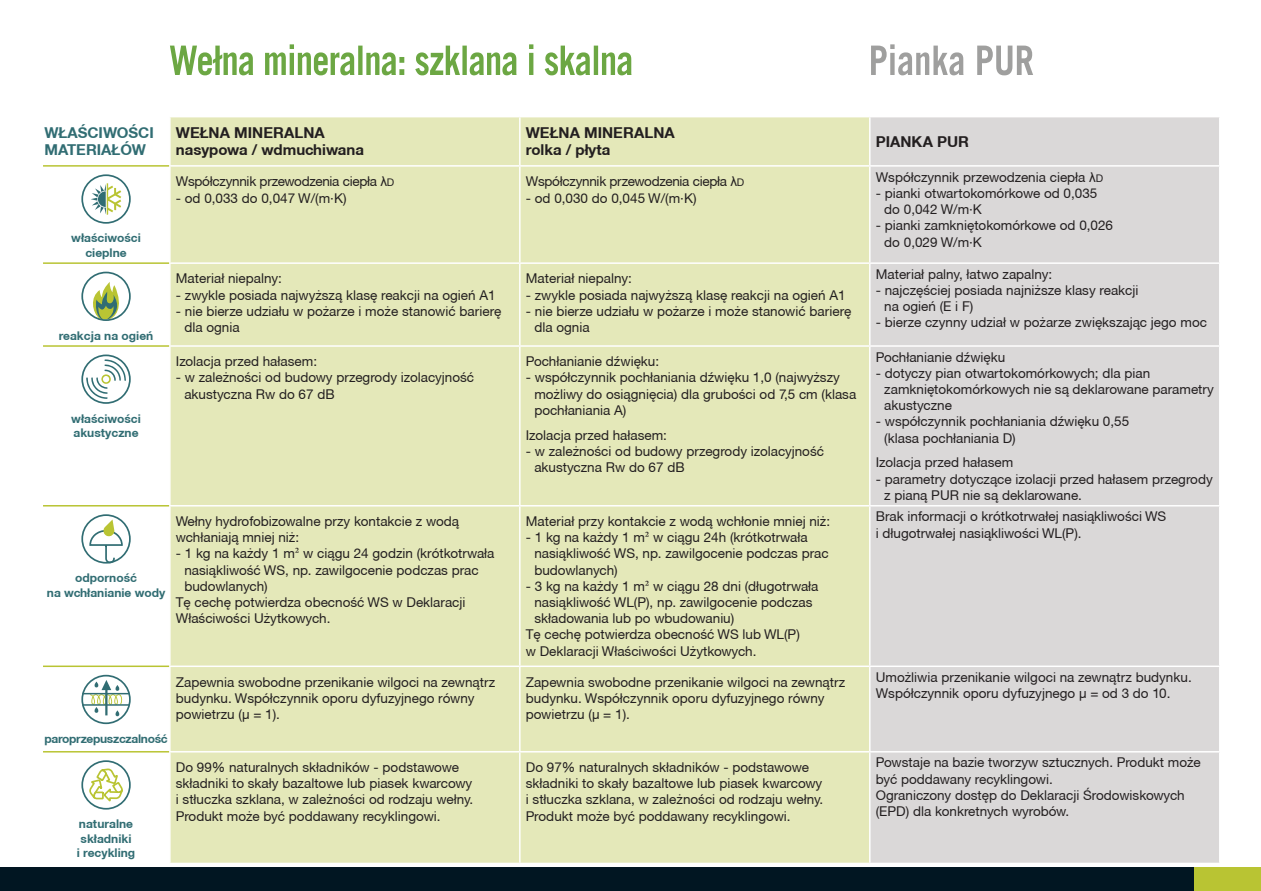
<style>
.page{position:relative;width:1261px;height:891px;background:#fff}
.page>*{position:absolute;margin:0;border:0;box-sizing:border-box;transform-origin:0 0}
.t1{font:700 15px/17.2px "Helvetica Neue CE";color:#231f20}
.t2{font:700 15px/17.2px "Helvetica Neue CE";color:#316d73}
.t3{font:13.5px/16.2px "Helvetica Neue CE";color:#231f20}
.t4{font:13.5px "Helvetica Neue CE";letter-spacing:-.02em;color:#231f20}
.t5{font:700 12px/14.4px "Helvetica Neue CE";color:#316d73;text-align:center}
.t6{font:700 12px "Helvetica Neue CE";letter-spacing:-.025em;color:#316d73}
.s1{font-family:"Arial"}
.s2{font-size:10.5px}
.s3{font-family:"Minion Pro"}
</style>
<div class="page">
<div style="left:0;top:868px;width:1210px;height:23px;background:#011622"></div>
<div style="left:1194px;top:868px;width:67px;height:23px;background:#b9c433"></div>
<svg style="left:170px;top:44px;width:461px;height:31px"></svg>
<svg style="left:871px;top:44px;width:162px;height:31px"></svg>
<div style="left:171px;top:117px;width:698px;height:746px;background:#e4e8b9"></div>
<div style="left:870px;top:117px;width:349px;height:746px;background:#dad8d8"></div>
<hr style="left:519px;top:117px;width:2px;height:48px;background:#fff">
<hr style="left:169px;top:165px;width:351px;height:2px;background:#fff">
<hr style="left:520px;top:165px;width:350px;height:2px;background:#fff">
<hr style="left:519px;top:167px;width:2px;height:95px;background:#fff">
<hr style="left:870px;top:165px;width:350px;height:2px;background:#fff">
<hr style="left:169px;top:262px;width:351px;height:2px;background:#fff">
<hr style="left:520px;top:262px;width:350px;height:2px;background:#fff">
<hr style="left:519px;top:264px;width:2px;height:81px;background:#fff">
<hr style="left:870px;top:262px;width:350px;height:2px;background:#fff">
<hr style="left:169px;top:345px;width:351px;height:2px;background:#fff">
<hr style="left:520px;top:345px;width:350px;height:2px;background:#fff">
<hr style="left:519px;top:347px;width:2px;height:158px;background:#fff">
<hr style="left:870px;top:345px;width:350px;height:2px;background:#fff">
<hr style="left:169px;top:505px;width:351px;height:1px;background:#fff">
<hr style="left:520px;top:505px;width:350px;height:1px;background:#fff">
<hr style="left:519px;top:506px;width:2px;height:159px;background:#fff">
<hr style="left:870px;top:505px;width:350px;height:1px;background:#fff">
<hr style="left:169px;top:665px;width:351px;height:2px;background:#fff">
<hr style="left:520px;top:665px;width:350px;height:2px;background:#fff">
<hr style="left:519px;top:667px;width:2px;height:84px;background:#fff">
<hr style="left:870px;top:665px;width:350px;height:2px;background:#fff">
<hr style="left:169px;top:751px;width:351px;height:1px;background:#fff">
<hr style="left:520px;top:751px;width:350px;height:1px;background:#fff">
<hr style="left:519px;top:752px;width:2px;height:111px;background:#fff">
<hr style="left:870px;top:751px;width:350px;height:1px;background:#fff">
<hr style="left:43px;top:165px;width:126px;height:2px;background:#b9c433">
<hr style="left:43px;top:262px;width:126px;height:2px;background:#b9c433">
<hr style="left:43px;top:345px;width:126px;height:2px;background:#b9c433">
<hr style="left:43px;top:505px;width:126px;height:1px;background:#b9c433">
<hr style="left:43px;top:665px;width:126px;height:2px;background:#b9c433">
<hr style="left:43px;top:751px;width:126px;height:1px;background:#b9c433">
<svg style="left:81px;top:174px;width:50px;height:50px"></svg>
<svg style="left:81px;top:272px;width:50px;height:49px"></svg>
<svg style="left:81px;top:354px;width:50px;height:50px"></svg>
<svg style="left:81px;top:514px;width:50px;height:50px"></svg>
<svg style="left:81px;top:675px;width:50px;height:49px"></svg>
<svg style="left:81px;top:760px;width:50px;height:50px"></svg>
<p class="t2" style="left:44px;top:124px;width:111px">WŁAŚCIWOŚCI materiałów</p>
<p class="t1" style="left:176px;top:124px;width:190px">Wełna mineralna nasypowa / wdmuchiwana</p>
<p class="t1" style="left:526px;top:124px;width:149px">Wełna mineralna rolka / płyta</p>
<p class="t1" style="left:876px;top:133px;width:95px">pianka pur</p>
<p class="t5" style="left:71px;top:231px;width:71px">właściwości cieplne</p>
<p class="t5" style="left:59px;top:328px;width:96px">reakcja na ogień</p>
<p class="t5" style="left:71px;top:411px;width:71px;text-align:left">właściwości akustyczne</p>
<p class="t5" style="left:47px;top:571px;width:120px">odporność<br>na wchłanianie wody</p>
<p class="t6" style="left:44px;top:731px;width:125px">paroprzepuszczalność</p>
<p class="t5" style="left:77px;top:817px;width:60px">naturalne składniki<br>i recykling</p>
<p class="t4" style="left:176px;top:173px;width:220px">Współczynnik przewodzenia ciepła <span class="s1">λ</span><span class="s2">D</span></p>
<p class="t3" style="left:176px;top:190px;width:172px">- od 0,033 do 0,047 W/(m·K)</p>
<p class="t3" style="left:176px;top:271px;width:108px">Materiał niepalny:</p>
<p class="t3" style="left:176px;top:287px;width:321px">- zwykle posiada najwyższą klasę reakcji na ogień A1</p>
<p class="t3" style="left:184px;top:303px;width:319px;text-indent:-9px">- nie bierze udziału w pożarze i może stanowić barierę dla ognia</p>
<p class="t3" style="left:176px;top:353px;width:143px">Izolacja przed hałasem:</p>
<p class="t3" style="left:184px;top:370px;width:291px;text-indent:-9px">- w zależności od budowy przegrody izolacyjność akustyczna Rw do 67 dB</p>
<p class="t3" style="left:176px;top:513px;width:285px">Wełny hydrofobizowalne przy kontakcie z wodą wchłaniają mniej niż:</p>
<p class="t3" style="left:176px;top:546px;width:320px">- 1 kg na każdy 1 m<span class="s3">2</span> w ciągu 24 godzin (krótkotrwała</p>
<p class="t3" style="left:184px;top:562px;width:296px">nasiąkliwość WS, np. zawilgocenie podczas prac</p>
<p class="t3" style="left:184px;top:578px;width:85px">budowlanych)</p>
<p class="t3" style="left:176px;top:594px;width:291px">Tę cechę potwierdza obecność WS w Deklaracji</p>
<p class="t3" style="left:176px;top:610px;width:156px">Właściwości Użytkowych.</p>
<p class="t4" style="left:526px;top:173px;width:220px">Współczynnik przewodzenia ciepła <span class="s1">λ</span><span class="s2">D</span></p>
<p class="t3" style="left:526px;top:190px;width:172px">- od 0,030 do 0,045 W/(m·K)</p>
<p class="t3" style="left:526px;top:271px;width:108px">Materiał niepalny:</p>
<p class="t3" style="left:526px;top:287px;width:321px">- zwykle posiada najwyższą klasę reakcji na ogień A1</p>
<p class="t3" style="left:534px;top:303px;width:319px;text-indent:-9px">- nie bierze udziału w pożarze i może stanowić barierę dla ognia</p>
<p class="t3" style="left:526px;top:353px;width:135px">Pochłanianie dźwięku:</p>
<p class="t3" style="left:534px;top:370px;width:323px;text-indent:-9px">- współczynnik pochłaniania dźwięku 1,0 (najwyższy możliwy do osiągnięcia) dla grubości od 7,5 cm (klasa pochłaniania A)</p>
<p class="t3" style="left:526px;top:427px;width:143px">Izolacja przed hałasem:</p>
<p class="t3" style="left:534px;top:443px;width:291px;text-indent:-9px">- w zależności od budowy przegrody izolacyjność akustyczna Rw do 67 dB</p>
<p class="t3" style="left:526px;top:513px;width:306px">Materiał przy kontakcie z wodą wchłonie mniej niż:</p>
<p class="t3" style="left:534px;top:529px;width:296px;text-indent:-9px">- 1 kg na każdy 1 m<span class="s3">2</span> w ciągu 24h (krótkotrwała nasiąkliwość WS, np. zawilgocenie podczas prac budowlanych)</p>
<p class="t3" style="left:526px;top:578px;width:294px">- 3 kg na każdy 1 m<span class="s3">2</span> w ciągu 28 dni (długotrwała</p>
<p class="t3" style="left:534px;top:594px;width:280px">nasiąkliwość WL(P), np. zawilgocenie podczas</p>
<p class="t3" style="left:534px;top:610px;width:201px">składowania lub po wbudowaniu)</p>
<p class="t3" style="left:526px;top:627px;width:276px">Tę cechę potwierdza obecność WS lub WL(P)</p>
<p class="t3" style="left:526px;top:643px;width:232px">w Deklaracji Właściwości Użytkowych.</p>
<p class="t3" style="left:876px;top:169px;width:229px">Współczynnik przewodzenia ciepła <span class="s1">λ</span><span class="s2">D</span></p>
<p class="t3" style="left:884px;top:185px;width:215px;text-indent:-9px">- pianki otwartokomórkowe od 0,035 do 0,042 W/m·K</p>
<p class="t3" style="left:884px;top:218px;width:230px;text-indent:-9px">- pianki zamkniętokomórkowe od 0,026 do 0,029 W/m·K</p>
<p class="t3" style="left:876px;top:266px;width:178px">Materiał palny, łatwo zapalny:</p>
<p class="t3" style="left:884px;top:282px;width:256px;text-indent:-9px">- najczęściej posiada najniższe klasy reakcji na ogień (E i F)</p>
<p class="t3" style="left:876px;top:315px;width:333px">- bierze czynny udział w pożarze zwiększając jego moc</p>
<p class="t3" style="left:876px;top:349px;width:131px">Pochłanianie dźwięku</p>
<p class="t3" style="left:884px;top:365px;width:331px;text-indent:-9px">- dotyczy pian otwartokomórkowych; dla pian zamkniętokomórkowych nie są deklarowane parametry akustyczne</p>
<p class="t3" style="left:884px;top:414px;width:246px;text-indent:-9px">- współczynnik pochłaniania dźwięku 0,55 (klasa pochłaniania D)</p>
<p class="t3" style="left:876px;top:455px;width:139px">Izolacja przed hałasem</p>
<p class="t3" style="left:884px;top:471px;width:330px;text-indent:-9px">- parametry dotyczące izolacji przed hałasem przegrody z pianą PUR nie są deklarowane.</p>
<p class="t3" style="left:876px;top:509px;width:292px">Brak informacji o krótkotrwałej nasiąkliwości WS i długotrwałej nasiąkliwości WL(P).</p>
<p class="t3" style="left:176px;top:674px;width:321px">Zapewnia swobodne przenikanie wilgoci na zewnątrz budynku. Współczynnik oporu dyfuzyjnego równy powietrzu (μ = 1).</p>
<p class="t3" style="left:526px;top:674px;width:321px">Zapewnia swobodne przenikanie wilgoci na zewnątrz budynku. Współczynnik oporu dyfuzyjnego równy powietrzu (μ = 1).</p>
<p class="t3" style="left:876px;top:669px;width:317px">Umożliwia przenikanie wilgoci na zewnątrz budynku.<br>Współczynnik oporu dyfuzyjnego μ = od 3 do 10.</p>
<p class="t3" style="left:176px;top:759px;width:299px">Do 99% naturalnych składników - podstawowe składniki to skały bazaltowe lub piasek kwarcowy i stłuczka szklana, w zależności od rodzaju wełny.<br>Produkt może być poddawany recyklingowi.</p>
<p class="t3" style="left:526px;top:759px;width:299px">Do 97% naturalnych składników - podstawowe składniki to skały bazaltowe lub piasek kwarcowy i stłuczka szklana, w zależności od rodzaju wełny.<br>Produkt może być poddawany recyklingowi.</p>
<p class="t3" style="left:876px;top:755px;width:327px">Powstaje na bazie tworzyw sztucznych. Produkt może być poddawany recyklingowi.<br>Ograniczony dostęp do Deklaracji Środowiskowych (EPD) dla konkretnych wyrobów.</p>
</div>
